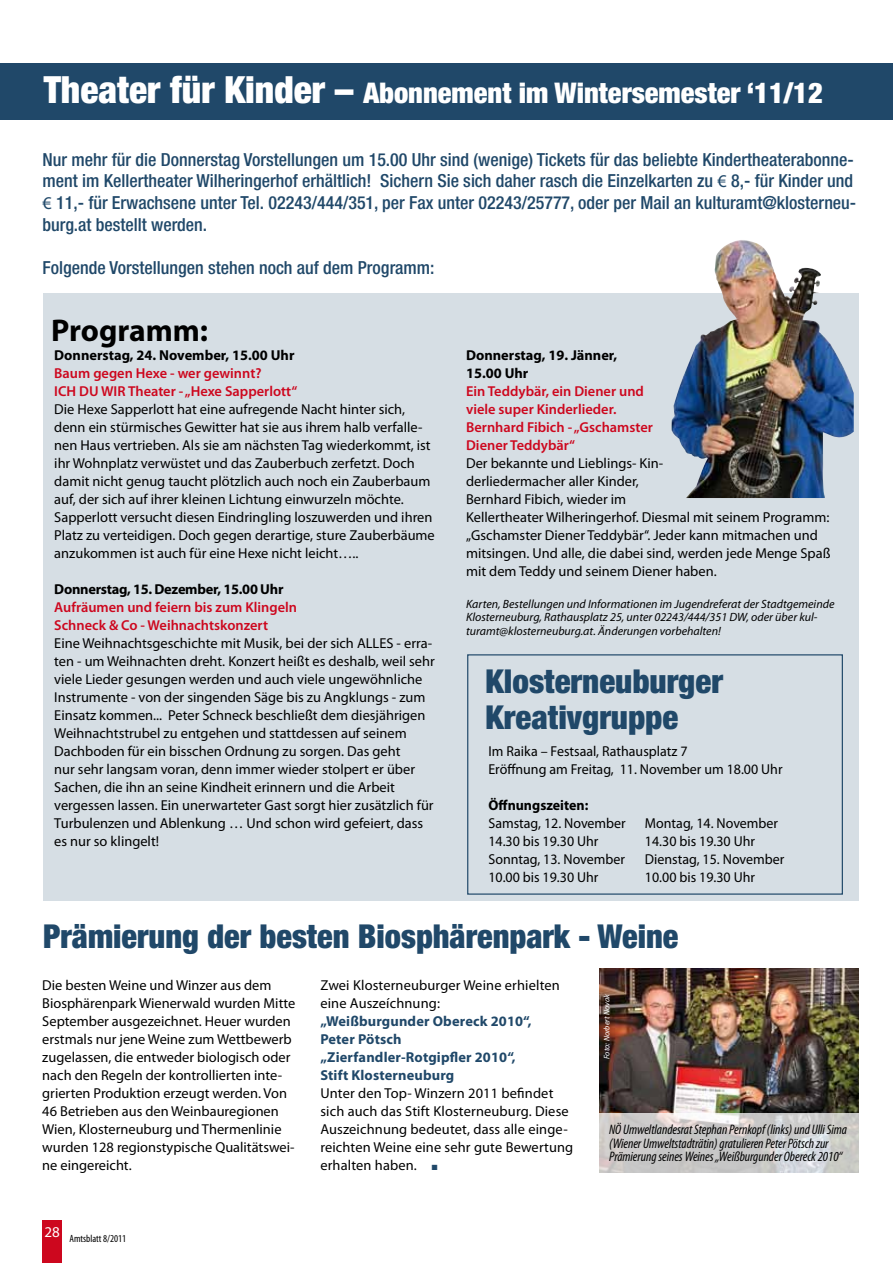
<style>
.page{position:relative;width:893px;height:1263px;background:#fff}
.page>*{position:absolute;margin:0;border:0;box-sizing:border-box;transform-origin:0 0}
.t1{font:900 condensed 33px/36px "Helvetica Neue";color:#204869}
.t2{font:700 31.5px "Myriad Pro";color:#000}
.t3{font:900 condensed 28.5px "Helvetica Neue";color:#fff}
.t4{font:500 condensed 18px/21.6px "Helvetica Neue";color:#204869}
.t5{font:15px "Myriad Pro";color:#fff}
.t6{font:14.4px/18px "Myriad Pro";color:#000}
.t7{font:600 14.4px/18px "Myriad Pro";color:#cd071e}
.t8{font:700 14.4px/18px "Myriad Pro";letter-spacing:.01em;color:#204869}
.t9{font:700 14.4px/18px "Myriad Pro";color:#000}
.t10{font:700 14.4px "Myriad Pro";letter-spacing:-.02em;color:#000}
.t11{font:italic condensed 13.8px/13.5px "Myriad Pro";letter-spacing:-.005em;color:#000}
.t12{font:italic 12px/13.5px "Myriad Pro";color:#000}
.t13{font:condensed 10.5px "Myriad Pro";color:#000}
.t14{font:italic 8.1px "Myriad Pro";color:#fff}
.s1{font-size:37.5px}
.s2{font-family:"Myriad Pro";font-weight:400;font-stretch:normal}
.s3{color:#204869}
</style>
<div class="page">
<div style="left:42px;top:1220px;width:20px;height:43px;background:#cd071e"></div>
<div style="left:43px;top:293px;width:816px;height:608px;background:#d6dee4"></div>
<img style="left:672px;top:240px;width:182px;height:258px">
<div style="left:0;top:64px;width:893px;height:56px;background:#204869"></div>
<img style="left:600px;top:969px;width:259px;height:144px">
<svg style="left:600px;top:1113px;width:259px;height:60px;background:#cecdcc"></svg>
<div style="left:467px;top:654px;width:376px;height:241px;border:1px solid #204869"></div>
<h3 class="t3" style="left:44px;top:76px;width:781px"><span class="s1">Theater für Kinder –</span> Abonnement im Wintersemester ‘11/12</h3>
<p class="t4" style="left:43px;top:148px;width:815px">Nur mehr für die Donnerstag Vorstellungen um 15.00 Uhr sind (wenige) Tickets für das beliebte Kindertheaterabonne&shy;ment im Kellertheater Wilheringerhof erhältlich! Sichern Sie sich daher rasch die Einzelkarten zu <span class="s2">€</span> 8,- für Kinder und <span class="s2">€</span> 11,- für Erwachsene unter Tel. 02243/444/351, per Fax unter 02243/25777, oder per Mail an kulturamt@klosterneu&shy;burg.at bestellt werden.</p>
<p class="t4" style="left:43px;top:256px;width:393px">Folgende Vorstellungen stehen noch auf dem Programm:</p>
<h2 class="t2" style="left:51px;top:310px;width:159px">Programm:</h2>
<p class="t9" style="left:54px;top:346px;width:242px">Donnerstag, 24. November, 15.00 Uhr</p>
<p class="t7" style="left:54px;top:364px;width:244px">Baum gegen Hexe - wer gewinnt?<br>ICH DU WIR Theater - „Hexe Sapperlott“</p>
<p class="t6" style="left:54px;top:400px;width:382px">Die Hexe Sapperlott hat eine aufregende Nacht hinter sich, denn ein stürmisches Gewitter hat sie aus ihrem halb verfalle&shy;nen Haus vertrieben. Als sie am nächsten Tag wiederkommt, ist ihr Wohnplatz verwüstet und das Zauberbuch zerfetzt. Doch damit nicht genug taucht plötzlich auch noch ein Zauberbaum auf, der sich auf ihrer kleinen Lichtung einwurzeln möchte.<br>Sapperlott versucht diesen Eindringling loszuwerden und ihren Platz zu verteidigen. Doch gegen derartige, sture Zauberbäume anzukommen ist auch für eine Hexe nicht leicht…..</p>
<p class="t10" style="left:54px;top:580px;width:231px">Donnerstag, 15. Dezember, 15.00 Uhr</p>
<p class="t7" style="left:54px;top:598px;width:244px">Aufräumen und feiern bis zum Klingeln<br>Schneck &amp; Co - Weihnachtskonzert</p>
<p class="t6" style="left:54px;top:634px;width:382px">Eine Weihnachtsgeschichte mit Musik, bei der sich ALLES - erra&shy;ten - um Weihnachten dreht. Konzert heißt es deshalb, weil sehr viele Lieder gesungen werden und auch viele ungewöhnliche Instrumente - von der singenden Säge bis zu Angklungs - zum Einsatz kommen... Peter Schneck beschließt dem diesjährigen Weihnachtstrubel zu entgehen und stattdessen auf seinem Dachboden für ein bisschen Ordnung zu sorgen. Das geht<br>nur sehr langsam voran, denn immer wieder stolpert er über Sachen, die ihn an seine Kindheit erinnern und die Arbeit vergessen lassen. Ein unerwarteter Gast sorgt hier zusätzlich für Turbulenzen und Ablenkung … Und schon wird gefeiert, dass es nur so klingelt!</p>
<p class="t9" style="left:466px;top:346px;width:153px">Donnerstag, 19. Jänner,<br>15.00 Uhr</p>
<p class="t7" style="left:466px;top:382px;width:188px">Ein Teddybär, ein Diener und viele super Kinderlieder.<br>Bernhard Fibich - „Gschamster<br>Diener Teddybär“</p>
<p class="t6" style="left:466px;top:454px;width:366px">Der bekannte und Lieblings- Kin-<br>derliedermacher aller Kinder,<br>Bernhard Fibich, wieder im<br>Kellertheater Wilheringerhof. Diesmal mit seinem Programm: „Gschamster Diener Teddybär“. Jeder kann mitmachen und mitsingen. Und alle, die dabei sind, werden jede Menge Spaß mit dem Teddy und seinem Diener haben.</p>
<p class="t12" style="left:466px;top:597px;width:370px">Karten, Bestellungen und Informationen im Jugendreferat der Stadtgemeinde<br>Klosterneuburg, Rathausplatz 25, unter 02243/444/351 DW, oder über kul&shy;turamt@klosterneuburg.at. Änderungen vorbehalten!</p>
<h1 class="t1" style="left:486px;top:663px;width:239px">Klosterneuburger<br>Kreativgruppe</h1>
<p class="t6" style="left:488px;top:742px;width:296px">Im Raika – Festsaal, Rathausplatz 7<br>Eröffnung am Freitag, 11. November um 18.00 Uhr</p>
<p class="t9" style="left:488px;top:796px;width:101px">Öffnungszeiten:</p>
<p class="t6" style="left:488px;top:814px;width:139px">Samstag, 12. November<br>14.30 bis 19.30 Uhr<br>Sonntag, 13. November<br>10.00 bis 19.30 Uhr</p>
<p class="t6" style="left:645px;top:814px;width:141px">Montag, 14. November<br>14.30 bis 19.30 Uhr<br>Dienstag, 15. November<br>10.00 bis 19.30 Uhr</p>
<h1 class="t1" style="left:43px;top:918px;width:637px">Prämierung der besten Biosphärenpark - Weine</h1>
<p class="t6" style="left:42px;top:976px;width:254px">Die besten Weine und Winzer aus dem Biosphärenpark Wienerwald wurden Mitte September ausgezeichnet. Heuer wurden erstmals nur jene Weine zum Wettbewerb zugelassen, die entweder biologisch oder nach den Regeln der kontrollierten inte&shy;grierten Produktion erzeugt werden. Von 46 Betrieben aus den Weinbauregionen Wien, Klosterneuburg und Thermenlinie wurden 128 regionstypische Qualitätswei&shy;ne eingereicht.</p>
<p class="t6" style="left:320px;top:976px;width:241px">Zwei Klosterneuburger Weine erhielten eine Auszeíchnung:</p>
<p class="t14" style="left:602px;top:1059px;width:66px;rotate:-90deg">Foto: Norbert Novak</p>
<p class="t8" style="left:320px;top:1012px;width:213px">„Weißburgunder Obereck 2010“,<br>Peter Pötsch „Zierfandler-Rotgipfler 2010“,<br>Stift Klosterneuburg</p>
<p class="t6" style="left:320px;top:1084px;width:254px">Unter den Top- Winzern 2011 befindet sich auch das Stift Klosterneuburg. Diese Auszeichnung bedeutet, dass alle einge&shy;reichten Weine eine sehr gute Bewertung erhalten haben. <span class="s3">■</span></p>
<p class="t11" style="left:609px;top:1123px;width:240px">NÖ Umweltlandesrat Stephan Pernkopf (links) und Ulli Sima (Wiener Umweltstadträtin) gratulieren Peter Pötsch zur<br>Prämierung seines Weines „Weißburgunder Obereck 2010“</p>
<p class="t5" style="left:44px;top:1223px;width:17px">28</p>
<p class="t13" style="left:70px;top:1232px;width:58px">Amtsblatt 8/2011</p>
</div>
